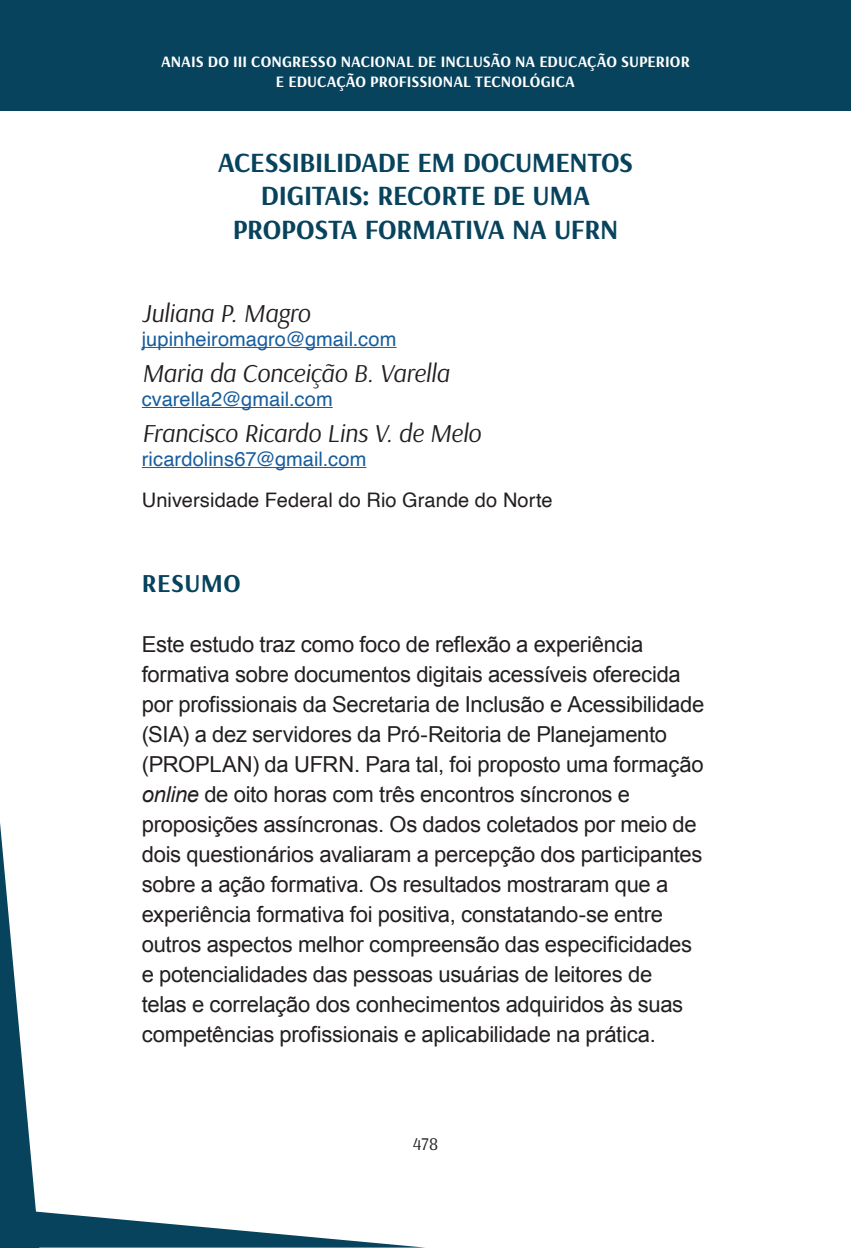
<style>
.page{position:relative;width:851px;height:1248px;background:#fff}
.page>*{position:absolute;margin:0;border:0;box-sizing:border-box;transform-origin:0 0}
.Título_de_capítulo{font:700 28px/33.6px "Arsenal";letter-spacing:-.01em;color:#07435d;text-align:center}
.Autor{font:italic 26px "Arsenal";letter-spacing:-.01em;color:#231f20}
.Int_1{font:700 26px "Arsenal";letter-spacing:.015em;color:#07435d}
.Parágrafo{font:22px/30px "Arial";letter-spacing:-.015em;color:#231f20}
.Autor_origem{font:20px "Helvetica";letter-spacing:.005em;color:#175d9e}
.Autor_origem-2{font:20px "Helvetica";letter-spacing:.005em;color:#231f20}
.t1{font:18px "Arsenal";color:#231f20}
.t2{font:700 16px/19.2px "Arsenal";letter-spacing:.005em;color:#fff;text-align:center}
.s1{font-style:italic}
</style>
<div class="page">
<div style="left:0;top:0;width:850px;height:110px;background:#07435d"></div>
<svg style="left:0;top:823px;width:418px;height:424px"></svg>
<hr style="left:142px;top:347px;width:254px;height:1px;background:#175d9e">
<hr style="left:142px;top:407px;width:190px;height:1px;background:#175d9e">
<hr style="left:142px;top:467px;width:224px;height:1px;background:#175d9e">
<p class="t2" style="left:161px;top:53px;width:530px">ANAIS DO III CONGRESSO NACIONAL DE INCLUSÃO NA EDUCAÇÃO SUPERIOR<br>E EDUCAÇÃO PROFISSIONAL TECNOLÓGICA</p>
<h1 class="Título_de_capítulo" style="left:218px;top:146px;width:416px">ACESSIBILIDADE EM DOCUMENTOS<br>DIGITAIS: RECORTE DE UMA<br>PROPOSTA FORMATIVA NA UFRN</h1>
<p class="Autor" style="left:142px;top:297px;width:170px">Juliana P. Magro</p>
<p class="Autor_origem" style="left:142px;top:323px;width:256px">jupinheiromagro@gmail.com</p>
<p class="Autor" style="left:142px;top:357px;width:309px">Maria da Conceição B. Varella</p>
<p class="Autor_origem" style="left:142px;top:383px;width:192px">cvarella2@gmail.com</p>
<p class="Autor" style="left:142px;top:417px;width:340px">Francisco Ricardo Lins V. de Melo</p>
<p class="Autor_origem" style="left:142px;top:443px;width:226px">ricardolins67@gmail.com</p>
<p class="Autor_origem-2" style="left:142px;top:484px;width:412px">Universidade Federal do Rio Grande do Norte</p>
<h2 class="Int_1" style="left:142px;top:567px;width:100px">RESUMO</h2>
<p class="Parágrafo" style="left:142px;top:629px;width:564px">Este estudo traz como foco de reflexão a experiência formativa sobre documentos digitais acessíveis oferecida por profissionais da Secretaria de Inclusão e Acessibilidade (SIA) a dez servidores da Pró-Reitoria de Planejamento (PROPLAN) da UFRN. Para tal, foi proposto uma formação <span class="s1">online</span> de oito horas com três encontros síncronos e proposições assíncronas. Os dados coletados por meio de dois questionários avaliaram a percepção dos participantes sobre a ação formativa. Os resultados mostraram que a experiência formativa foi positiva, constatando-se entre outros aspectos melhor compreensão das especificidades e potencialidades das pessoas usuárias de leitores de<br>telas e correlação dos conhecimentos adquiridos às suas competências profissionais e aplicabilidade na prática.</p>
<p class="t1" style="left:413px;top:1133px;width:27px">478</p>
</div>
